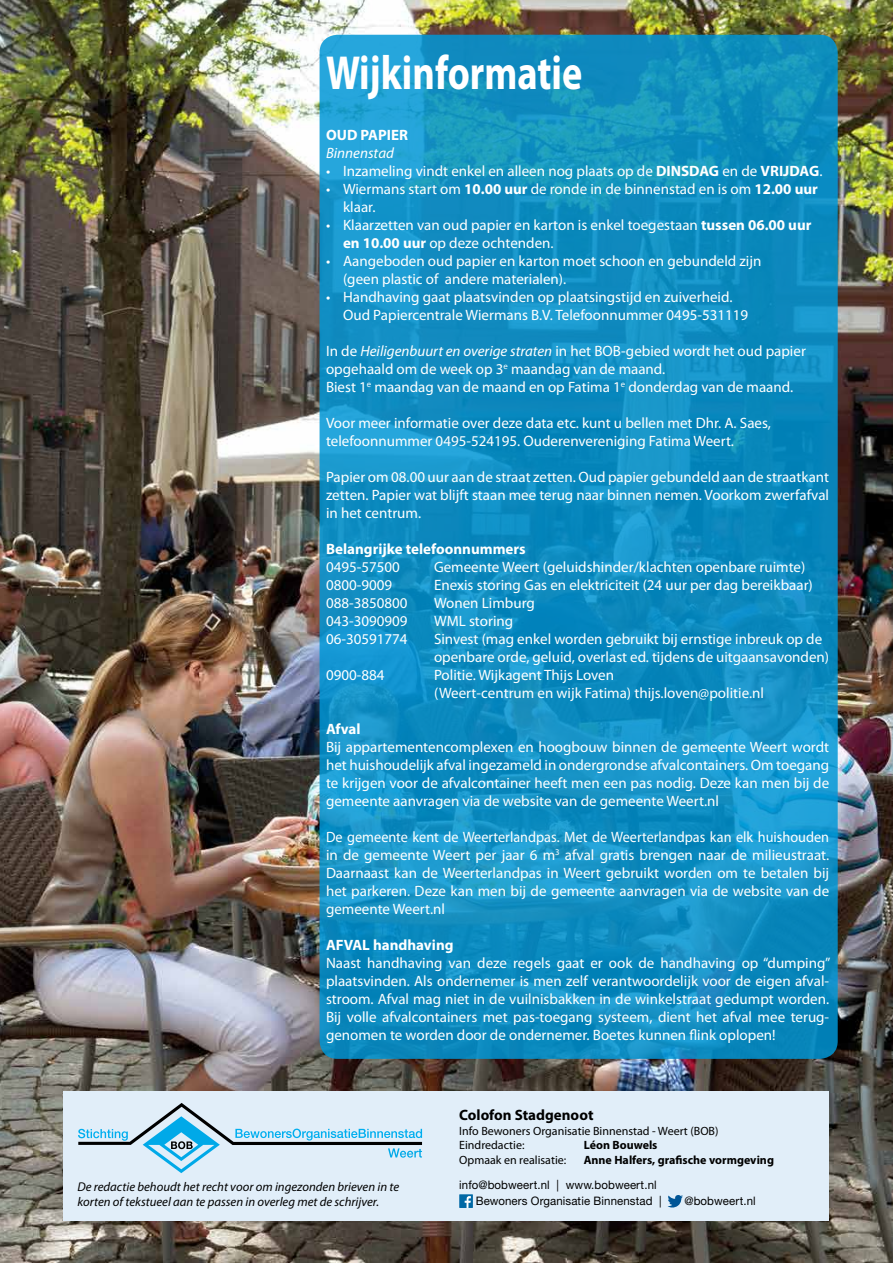
<style>
.page{position:relative;width:893px;height:1263px;background:#fff}
.page>*{position:absolute;margin:0;border:0;box-sizing:border-box;transform-origin:0 0}
.t1{font:700 48px "Myriad Pro";color:#fff;scale:.8 1}
.t2{font:15px/18px "Myriad Pro";color:#fff}
.t3{font:15px/18px "Myriad Pro";color:#fff;text-align:justify;scale:.95 1}
.t4{font:700 15px "Myriad Pro";color:#fff}
.t5{font:700 15px "Myriad Pro";color:#000}
.t6{font:italic 15px "Myriad Pro";color:#fff}
.t7{font:italic 12.75px/15px "Myriad Pro";color:#000}
.t8{font:12px/14.2px "Myriad Pro";color:#000}
.t9{font:700 12px "Myriad Pro";color:#000}
.t10{font:11.7px/16.5px "Helvetica Neue CE";letter-spacing:.01em;color:#000}
.s1{font-weight:700}
.s2{font-style:italic}
</style>
<div class="page">
<img style="left:0;top:0;width:893px;height:1263px">
<div style="left:64px;top:1091px;width:765px;height:129px;background:#e1eef9"></div>
<svg style="left:320px;top:35px;width:518px;height:1024px;background:#118fc3"></svg>
<svg style="left:78px;top:1103px;width:344px;height:70px"></svg>
<div style="left:459px;top:1194px;width:14px;height:14px;background:#0068a5"></div>
<svg style="left:465px;top:1196px;width:6px;height:12px"></svg>
<svg style="left:667px;top:1195px;width:16px;height:13px"></svg>
<h1 class="t1" style="left:326px;top:41px;width:322px">Wijkinformatie</h1>
<p class="t4" style="left:326px;top:125px;width:84px">OUD PAPIER</p>
<p class="t6" style="left:326px;top:144px;width:70px">Binnenstad</p>
<p class="t2" style="left:326px;top:162px;width:498px">• Inzameling vindt enkel en alleen nog plaats op de <span class="s1">DINSDAG</span> en de <span class="s1">VRIJDAG</span>.</p>
<p class="t2" style="left:343px;top:180px;width:476px;text-indent:-17px">• Wiermans start om <span class="s1">10.00 uur</span> de ronde in de binnenstad en is om <span class="s1">12.00 uur </span>klaar.</p>
<p class="t2" style="left:343px;top:216px;width:470px;text-indent:-17px">• Klaarzetten van oud papier en karton is enkel toegestaan <span class="s1">tussen 06.00 uur en 10.00 uur</span> op deze ochtenden.</p>
<p class="t2" style="left:343px;top:252px;width:420px;text-indent:-17px">• Aangeboden oud papier en karton moet schoon en gebundeld zijn (geen plastic of andere materialen).</p>
<p class="t2" style="left:343px;top:288px;width:407px;text-indent:-17px">• Handhaving gaat plaatsvinden op plaatsingstijd en zuiverheid.<br>Oud Papiercentrale Wiermans B.V. Telefoonnummer 0495-531119</p>
<p class="t2" style="left:326px;top:342px;width:481px">In de <span class="s2">Heiligenbuurt en overige straten</span> in het BOB-gebied wordt het oud papier opgehaald om de week op 3<sup>e</sup> maandag van de maand.<br>Biest 1<sup>e</sup> maandag van de maand en op Fatima 1<sup>e</sup> donderdag van de maand.</p>
<p class="t2" style="left:326px;top:414px;width:446px">Voor meer informatie over deze data etc. kunt u bellen met Dhr. A. Saes, telefoonnummer 0495-524195. Ouderenvereniging Fatima Weert.</p>
<p class="t2" style="left:326px;top:468px;width:505px;text-align:justify">Papier om 08.00 uur aan de straat zetten. Oud papier gebundeld aan de straatkant zetten. Papier wat blijft staan mee terug naar binnen nemen. Voorkom zwerfafval in het centrum.</p>
<p class="t4" style="left:326px;top:539px;width:201px">Belangrijke telefoonnummers</p>
<p class="t2" style="left:326px;top:558px;width:75px">0495-57500</p>
<p class="t2" style="left:434px;top:558px;width:373px">Gemeente Weert (geluidshinder/klachten openbare ruimte)</p>
<p class="t2" style="left:326px;top:576px;width:68px">0800-9009</p>
<p class="t2" style="left:434px;top:576px;width:380px">Enexis storing Gas en elektriciteit (24 uur per dag bereikbaar)</p>
<p class="t2" style="left:326px;top:594px;width:83px">088-3850800</p>
<p class="t2" style="left:434px;top:594px;width:102px">Wonen Limburg</p>
<p class="t2" style="left:326px;top:612px;width:83px">043-3090909</p>
<p class="t2" style="left:434px;top:612px;width:81px">WML storing</p>
<p class="t2" style="left:326px;top:630px;width:83px">06-30591774</p>
<p class="t2" style="left:434px;top:630px;width:397px">Sinvest (mag enkel worden gebruikt bij ernstige inbreuk op de openbare orde, geluid, overlast ed. tijdens de uitgaansavonden)</p>
<p class="t2" style="left:326px;top:666px;width:60px">0900-884</p>
<p class="t2" style="left:434px;top:666px;width:331px">Politie. Wijkagent Thijs Loven<br>(Weert-centrum en wijk Fatima) thijs.loven@politie.nl</p>
<p class="t4" style="left:326px;top:719px;width:36px">Afval</p>
<p class="t2" style="left:326px;top:738px;width:505px;text-align:justify">Bij appartementencomplexen en hoogbouw binnen de gemeente Weert wordt het huishoudelijk afval ingezameld in ondergrondse afvalcontainers. Om toegang te krijgen voor de afvalcontainer heeft men een pas nodig. Deze kan men bij de gemeente aanvragen via de website van de gemeente Weert.nl</p>
<p class="t3" style="left:326px;top:828px;width:531px">De gemeente kent de Weerterlandpas. Met de Weerterlandpas kan elk huishouden in de gemeente Weert per jaar 6 m<sup>3</sup> afval gratis brengen naar de milieustraat.<br>Daarnaast kan de Weerterlandpas in Weert gebruikt worden om te betalen bij het parkeren. Deze kan men bij de gemeente aanvragen via de website van de gemeente Weert.nl</p>
<p class="t4" style="left:326px;top:935px;width:129px">AFVAL handhaving</p>
<p class="t2" style="left:326px;top:954px;width:506px;text-align:justify">Naast handhaving van deze regels gaat er ook de handhaving op “dumping” plaatsvinden. Als ondernemer is men zelf verantwoordelijk voor de eigen afval&shy;stroom. Afval mag niet in de vuilnisbakken in de winkelstraat gedumpt worden.<br>Bij volle afvalcontainers met pas-toegang systeem, dient het afval mee terug&shy;genomen te worden door de ondernemer. Boetes kunnen flink oplopen!</p>
<p class="t5" style="left:459px;top:1105px;width:136px">Colofon Stadgenoot</p>
<p class="t8" style="left:459px;top:1123px;width:261px">Info Bewoners Organisatie Binnenstad - Weert (BOB)<br>Eindredactie:</p>
<p class="t9" style="left:584px;top:1137px;width:75px">Léon Bouwels</p>
<p class="t8" style="left:459px;top:1152px;width:109px">Opmaak en realisatie:</p>
<p class="t9" style="left:584px;top:1152px;width:192px">Anne Halfers, grafische vormgeving</p>
<p class="t7" style="left:77px;top:1179px;width:323px">De redactie behoudt het recht voor om ingezonden brieven in te korten of tekstueel aan te passen in overleg met de schrijver.</p>
<p class="t10" style="left:476px;top:1176px;width:188px;text-indent:-17px">info@bobweert.nl | www.bobweert.nl<br>Bewoners Organisatie Binnenstad |</p>
<p class="t10" style="left:684px;top:1193px;width:73px">@bobweert.nl</p>
</div>
